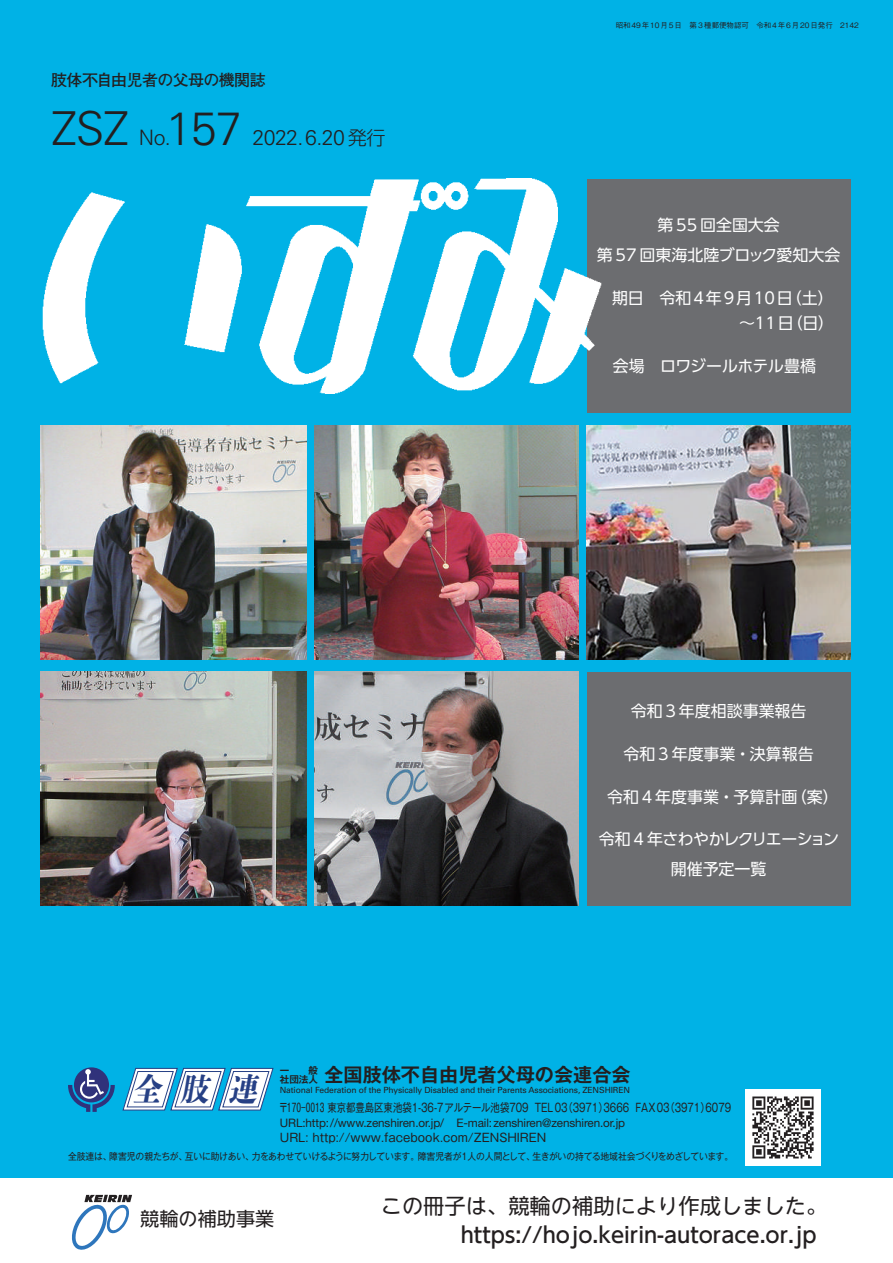
<style>
.page{position:relative;width:893px;height:1263px;background:#fff}
.page>*{position:absolute;margin:0;border:0;box-sizing:border-box;transform-origin:0 0}
.t1{font:300 46.8px "Univers LT Std";letter-spacing:-.025em;color:#231f20}
.t2{font:italic 31.95px "Shuei Shogo M Std H";color:#264085;scale:.9 1}
.t3{font:500 21.3px "UD Shin Go NT Pr 6 N";color:#231f20}
.t4{font:21.3px "UD Shin Go NT Pr 6 N";color:#231f20}
.t5{font:300 21.3px "Univers LT Std";letter-spacing:-.025em;color:#231f20}
.t6{font:700 19.2px "Gothic MB101 Pr 6 N De";color:#231f20}
.t7{font:19.2px "UD Shin Go NT Pr 6 N";color:#231f20}
.t8{font:15.9px/29.7px "UD Shin Go Pr 6 N";color:#fff;text-align:center}
.t9{font:15.9px/29.7px "UD Shin Go Pr 6 N";letter-spacing:-.03em;color:#fff;text-align:center}
.t10{font:15.9px "UD Shin Go Pr 6 N";letter-spacing:.12em;color:#fff}
.t11{font:700 15.9px "Futo Go B101 Pr 6 N";letter-spacing:-.025em;color:#231f20}
.t12{font:11.7px "Gothic MB101 Pr 6 N";color:#231f20;scale:.8 1}
.t13{font:11.7px "Helvetica Neue LT Std";letter-spacing:-.01em;color:#231f20}
.t14{font:11.7px "Gothic MB101 Pr 6 N";color:#231f20}
.t15{font:9.6px "Gothic MB101 Pr 6 N";letter-spacing:-.05em;color:#231f20;scale:.92 1}
.t16{font:9.6px "Gothic MB101 Pr 6 N";letter-spacing:-.025em;color:#231f20;scale:.92 1}
.t17{font:700 9.6px "Gothic MB101 Pr 6 N De";color:#231f20}
.t18{font:8.55px "Univers LT Std";letter-spacing:-.015em;color:#231f20}
.t19{font:500 7.5px "Gothic BBB Pr 6 N";color:#231f20}
.s1{font-size:21.3px}
.s2{font-family:"UD Shin Go NT Pr 6 N";font-size:19.2px}
</style>
<div class="page">
<div style="left:0;top:0;width:893px;height:1178px;background:#00b2e6"></div>
<svg style="left:72px;top:1195px;width:60px;height:55px"></svg>
<svg style="left:122px;top:1067px;width:152px;height:44px"></svg>
<svg style="left:74px;top:1067px;width:35px;height:35px"></svg>
<svg style="left:68px;top:1069px;width:47px;height:43px"></svg>
<img style="left:745px;top:1090px;width:76px;height:75px">
<div style="left:587px;top:179px;width:263px;height:233px;background:#6c6d70"></div>
<div style="left:587px;top:672px;width:263px;height:234px;background:#6c6d70"></div>
<img style="left:315px;top:425px;width:263px;height:234px">
<img style="left:315px;top:672px;width:263px;height:234px">
<img style="left:587px;top:425px;width:263px;height:234px">
<img style="left:43px;top:179px;width:558px;height:215px">
<img style="left:40px;top:425px;width:266px;height:234px">
<img style="left:40px;top:672px;width:266px;height:234px">
<h3 class="t11" style="left:51px;top:68px;width:216px">肢体不自由児者の父母の機関誌</h3>
<h1 class="t1" style="left:51px;top:100px;width:80px">ZSZ</h1>
<h1 class="t1" style="left:165px;top:100px;width:78px"><span class="s1">.</span>157</h1>
<h3 class="t5" style="left:139px;top:125px;width:28px">No</h3>
<h3 class="t5" style="left:252px;top:125px;width:135px">2022.6.20 <span class="s2">発行</span></h3>
<p class="t19" style="left:616px;top:19px;width:219px">昭和49年10月5日　第３種郵便物認可　令和4年6月20日発行</p>
<p class="t19" style="left:840px;top:19px;width:20px">2142</p>
<h3 class="t8" style="left:597px;top:210px;width:245px">第 55 回全国大会<br>第 57 回東海北陸ブロック愛知大会</h3>
<h3 class="t10" style="left:612px;top:285px;width:223px">期日　令和4年9月10 （日土(</h3>
<h3 class="t8" style="left:613px;top:350px;width:205px">会場　ロワジールホテル豊橋</h3>
<h3 class="t8" style="left:631px;top:696px;width:177px">令和 3 年度相談事業報告</h3>
<h3 class="t8" style="left:624px;top:739px;width:192px">令和 3 年度事業・決算報告</h3>
<h3 class="t8" style="left:791px;top:781px;width:49px">（案(</h3>
<h3 class="t8" style="left:607px;top:781px;width:192px">令和 4 年度事業・予算計画</h3>
<h3 class="t9" style="left:599px;top:824px;width:242px">令和 4 年さわやかレクリエーション開催予定一覧</h3>
<p class="t17" style="left:280px;top:1062px;width:40px">一　　般</p>
<h3 class="t6" style="left:324px;top:1059px;width:308px">全国肢体不自由児者父母の会連合会</h3>
<h2 class="t2" style="left:132px;top:1066px;width:148px">全肢連</h2>
<p class="t17" style="left:280px;top:1071px;width:40px">社団法人</p>
<p class="t18" style="left:280px;top:1084px;width:352px">National Federation of the Physically Disabled and their Parents Associations, ZENSHIREN</p>
<h3 class="t12" style="left:563px;top:1098px;width:84px">（3971 3666</h3>
<h3 class="t12" style="left:598px;top:1098px;width:13px">）</h3>
<h3 class="t12" style="left:665px;top:1098px;width:84px">)3971 6079</h3>
<h3 class="t12" style="left:700px;top:1098px;width:13px">(</h3>
<h3 class="t12" style="left:279px;top:1098px;width:314px">〒170-0013 東京都豊島区東池袋1-36-7アルテール池袋709</h3>
<h3 class="t13" style="left:456px;top:1115px;width:170px">E-mail:zenshiren@zenshiren.or j p.</h3>
<h3 class="t12" style="left:535px;top:1098px;width:42px">TEL03</h3>
<h3 class="t12" style="left:635px;top:1098px;width:44px">FAX03</h3>
<h3 class="t13" style="left:280px;top:1115px;width:166px">URL:http://www.zenshiren.or j p. /</h3>
<h3 class="t14" style="left:280px;top:1128px;width:268px">URL: http://www.facebook.com/ZENSHIREN</h3>
<p class="t15" style="left:533px;top:1149px;width:220px">生きがいの持てる地域社会づくりをめざしています。</p>
<p class="t16" style="left:109px;top:1149px;width:86px">障害児の親たちが、</p>
<p class="t16" style="left:418px;top:1149px;width:129px">障害児者が1人の人間として、</p>
<p class="t15" style="left:252px;top:1149px;width:184px">力をあわせていけるように努力しています。</p>
<p class="t16" style="left:68px;top:1149px;width:49px">全肢連は、</p>
<p class="t16" style="left:185px;top:1149px;width:77px">互いに助けあい、</p>
<h3 class="t7" style="left:140px;top:1203px;width:135px">競輪の補助事業</h3>
<h3 class="t4" style="left:381px;top:1189px;width:448px">この冊子は、競輪の補助により作成しました。</h3>
<h3 class="t3" style="left:461px;top:1217px;width:357px">https://hojo.keirin-autorace.or.jp</h3>
</div>
